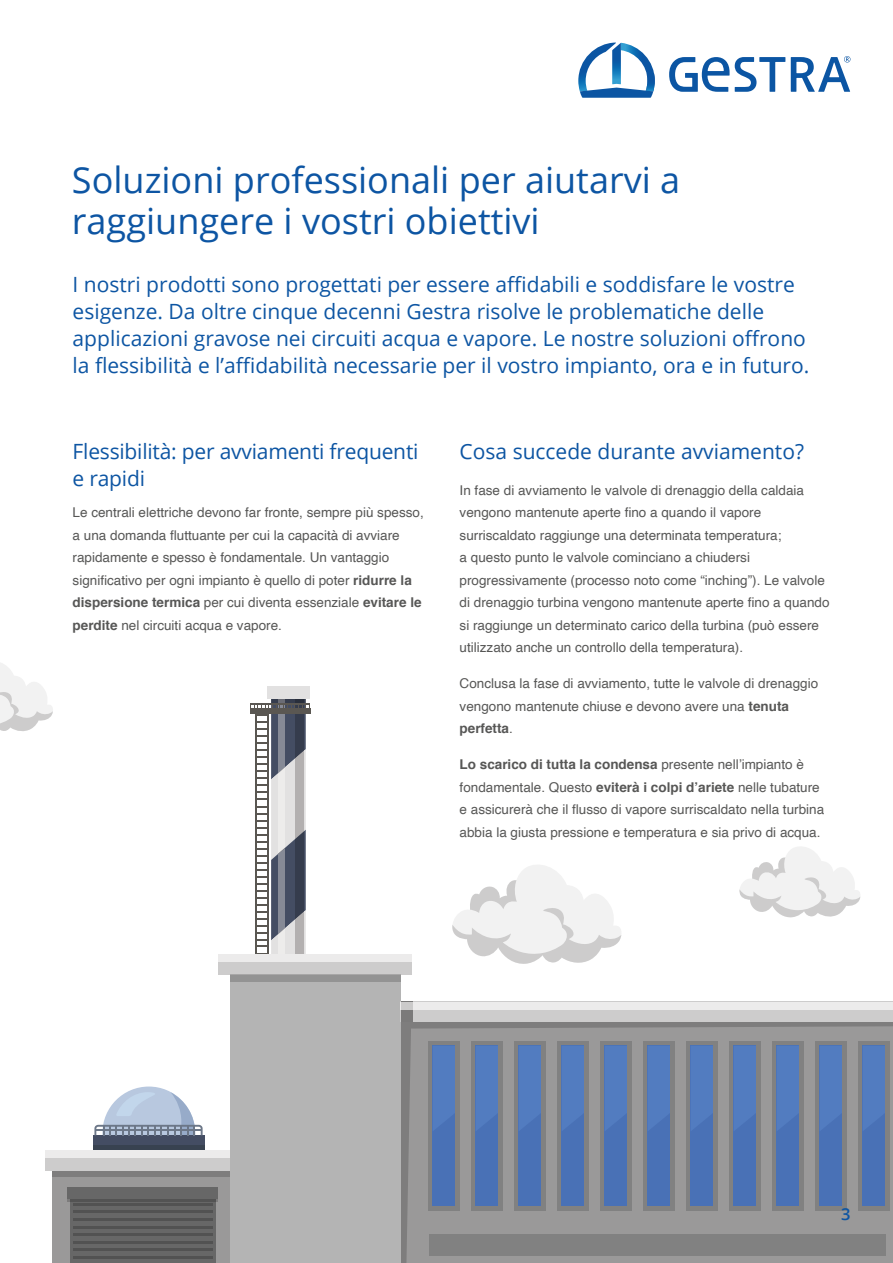
<style>
.page{position:relative;width:893px;height:1263px;background:#fff}
.page>*{position:absolute;margin:0;border:0;box-sizing:border-box;transform-origin:0 0}
.t1{font:36px/40.5px "Open Sans";color:#0d55a3}
.t2{font:21px/27px "Open Sans";color:#0d55a3}
.t3{font:600 16.5px "Open Sans";color:#0d55a3}
.t4{font:13.5px/22.5px "Helvetica";color:#575756}
.s1{font-weight:700}
</style>
<div class="page">
<div style="left:93px;top:1141px;width:112px;height:9px;background:#384250"></div>
<div style="left:93px;top:1135px;width:112px;height:10px;background:#444d63"></div>
<svg style="left:94px;top:1086px;width:109px;height:50px"></svg>
<svg style="left:250px;top:699px;width:60px;height:255px"></svg>
<div style="left:267px;top:686px;width:43px;height:13px;background:#e2e1e1"></div>
<div style="left:52px;top:1170px;width:178px;height:93px;background:#9a9999"></div>
<div style="left:70px;top:1196px;width:145px;height:67px;background:#676767"></div>
<hr style="left:73px;top:1203px;width:139px;height:3px;background:#cdcccc">
<hr style="left:73px;top:1210px;width:139px;height:3px;background:#cdcccc">
<hr style="left:73px;top:1218px;width:139px;height:3px;background:#cdcccc">
<hr style="left:73px;top:1225px;width:139px;height:3px;background:#cdcccc">
<hr style="left:73px;top:1233px;width:139px;height:3px;background:#cdcccc">
<hr style="left:73px;top:1241px;width:139px;height:3px;background:#cdcccc">
<hr style="left:73px;top:1248px;width:139px;height:3px;background:#cdcccc">
<hr style="left:73px;top:1256px;width:139px;height:3px;background:#cdcccc">
<div style="left:68px;top:1188px;width:150px;height:11px;background:#676767"></div>
<hr style="left:68px;top:1199px;width:150px;height:2px;background:#cfcfcf">
<div style="left:52px;top:1170px;width:178px;height:6px;background:#7e7d7d"></div>
<svg style="left:401px;top:1022px;width:492px;height:241px;background:#979696"></svg>
<div style="left:230px;top:971px;width:171px;height:292px;background:#b4b4b4"></div>
<div style="left:858px;top:1041px;width:31px;height:169px;background:#818181"></div>
<div style="left:863px;top:1046px;width:22px;height:160px;background:#4971b6"></div>
<div style="left:815px;top:1041px;width:31px;height:169px;background:#818181"></div>
<div style="left:820px;top:1046px;width:22px;height:160px;background:#4971b6"></div>
<div style="left:772px;top:1041px;width:31px;height:169px;background:#818181"></div>
<div style="left:777px;top:1046px;width:22px;height:160px;background:#4971b6"></div>
<div style="left:729px;top:1041px;width:31px;height:169px;background:#818181"></div>
<div style="left:734px;top:1046px;width:22px;height:160px;background:#4971b6"></div>
<div style="left:686px;top:1041px;width:31px;height:169px;background:#818181"></div>
<div style="left:691px;top:1046px;width:22px;height:160px;background:#4971b6"></div>
<div style="left:643px;top:1041px;width:31px;height:169px;background:#818181"></div>
<div style="left:648px;top:1046px;width:22px;height:160px;background:#4971b6"></div>
<div style="left:600px;top:1041px;width:31px;height:169px;background:#818181"></div>
<div style="left:605px;top:1046px;width:22px;height:160px;background:#4971b6"></div>
<div style="left:557px;top:1041px;width:32px;height:169px;background:#818181"></div>
<div style="left:562px;top:1046px;width:22px;height:160px;background:#4971b6"></div>
<div style="left:514px;top:1041px;width:32px;height:169px;background:#818181"></div>
<div style="left:519px;top:1046px;width:22px;height:160px;background:#4971b6"></div>
<div style="left:471px;top:1041px;width:32px;height:169px;background:#818181"></div>
<div style="left:476px;top:1046px;width:22px;height:160px;background:#4971b6"></div>
<div style="left:428px;top:1041px;width:32px;height:169px;background:#818181"></div>
<div style="left:433px;top:1046px;width:22px;height:160px;background:#4971b6"></div>
<svg style="left:433px;top:1046px;width:22px;height:84px"></svg>
<svg style="left:476px;top:1046px;width:22px;height:84px"></svg>
<svg style="left:519px;top:1046px;width:22px;height:84px"></svg>
<svg style="left:562px;top:1046px;width:22px;height:84px"></svg>
<svg style="left:605px;top:1046px;width:22px;height:84px"></svg>
<svg style="left:648px;top:1046px;width:22px;height:84px"></svg>
<svg style="left:691px;top:1046px;width:22px;height:84px"></svg>
<svg style="left:734px;top:1046px;width:22px;height:84px"></svg>
<svg style="left:777px;top:1046px;width:22px;height:84px"></svg>
<svg style="left:820px;top:1046px;width:22px;height:84px"></svg>
<svg style="left:863px;top:1046px;width:22px;height:84px"></svg>
<div style="left:430px;top:1234px;width:456px;height:22px;background:#818181"></div>
<div style="left:218px;top:954px;width:194px;height:21px;background:#cdcccc"></div>
<div style="left:45px;top:1150px;width:185px;height:20px;background:#cdcccc"></div>
<div style="left:401px;top:1001px;width:492px;height:21px;background:#cdcccc"></div>
<div style="left:230px;top:975px;width:171px;height:7px;background:#939393"></div>
<svg style="left:401px;top:1010px;width:11px;height:12px"></svg>
<hr style="left:95px;top:1129px;width:107px;height:2px;background:#6c7788">
<div style="left:45px;top:1150px;width:185px;height:8px;background:#ecebeb"></div>
<div style="left:218px;top:954px;width:194px;height:8px;background:#ecebeb"></div>
<div style="left:401px;top:1001px;width:492px;height:8px;background:#ecebeb"></div>
<svg style="left:0;top:663px;width:53px;height:68px"></svg>
<svg style="left:739px;top:847px;width:122px;height:71px"></svg>
<svg style="left:452px;top:865px;width:170px;height:99px"></svg>
<svg style="left:578px;top:43px;width:77px;height:55px"></svg>
<svg style="left:791px;top:56px;width:59px;height:36px"></svg>
<svg style="left:669px;top:57px;width:116px;height:35px"></svg>
<h1 class="t1" style="left:72px;top:159px;width:610px">Soluzioni professionali per aiutarvi a raggiungere i vostri obiettivi</h1>
<p class="t2" style="left:73px;top:270px;width:738px">I nostri prodotti sono progettati per essere affidabili e soddisfare le vostre esigenze. Da oltre cinque decenni Gestra risolve le problematiche delle applicazioni gravose nei circuiti acqua e vapore. Le nostre soluzioni offrono la flessibilità e l’affidabilità necessarie per il vostro impianto, ora e in futuro.</p>
<h2 class="t2" style="left:73px;top:437px;width:347px">Flessibilità: per avviamenti frequenti e rapidi</h2>
<p class="t4" style="left:73px;top:501px;width:353px">Le centrali elettriche devono far fronte, sempre più spesso, a una domanda fluttuante per cui la capacità di avviare rapidamente e spesso è fondamentale. Un vantaggio significativo per ogni impianto è quello di poter <span class="s1">ridurre la dispersione termica</span> per cui diventa essenziale <span class="s1">evitare le perdite</span> nel circuiti acqua e vapore.</p>
<h2 class="t2" style="left:460px;top:437px;width:346px">Cosa succede durante avviamento?</h2>
<p class="t4" style="left:460px;top:479px;width:371px">In fase di avviamento le valvole di drenaggio della caldaia vengono mantenute aperte fino a quando il vapore surriscaldato raggiunge una determinata temperatura;<br>a questo punto le valvole cominciano a chiudersi progressivamente (processo noto come “inching”). Le valvole di drenaggio turbina vengono mantenute aperte fino a quando si raggiunge un determinato carico della turbina (può essere utilizzato anche un controllo della temperatura).</p>
<p class="t4" style="left:460px;top:672px;width:360px">Conclusa la fase di avviamento, tutte le valvole di drenaggio vengono mantenute chiuse e devono avere una <span class="s1">tenuta perfetta</span>.</p>
<p class="t4" style="left:460px;top:754px;width:366px"><span class="s1">Lo scarico di tutta la condensa</span> presente nell’impianto è fondamentale. Questo <span class="s1">eviterà i colpi d’ariete</span> nelle tubature e assicurerà che il flusso di vapore surriscaldato nella turbina abbia la giusta pressione e temperatura e sia privo di acqua.</p>
<p class="t3" style="left:841px;top:1203px;width:11px">3</p>
</div>
